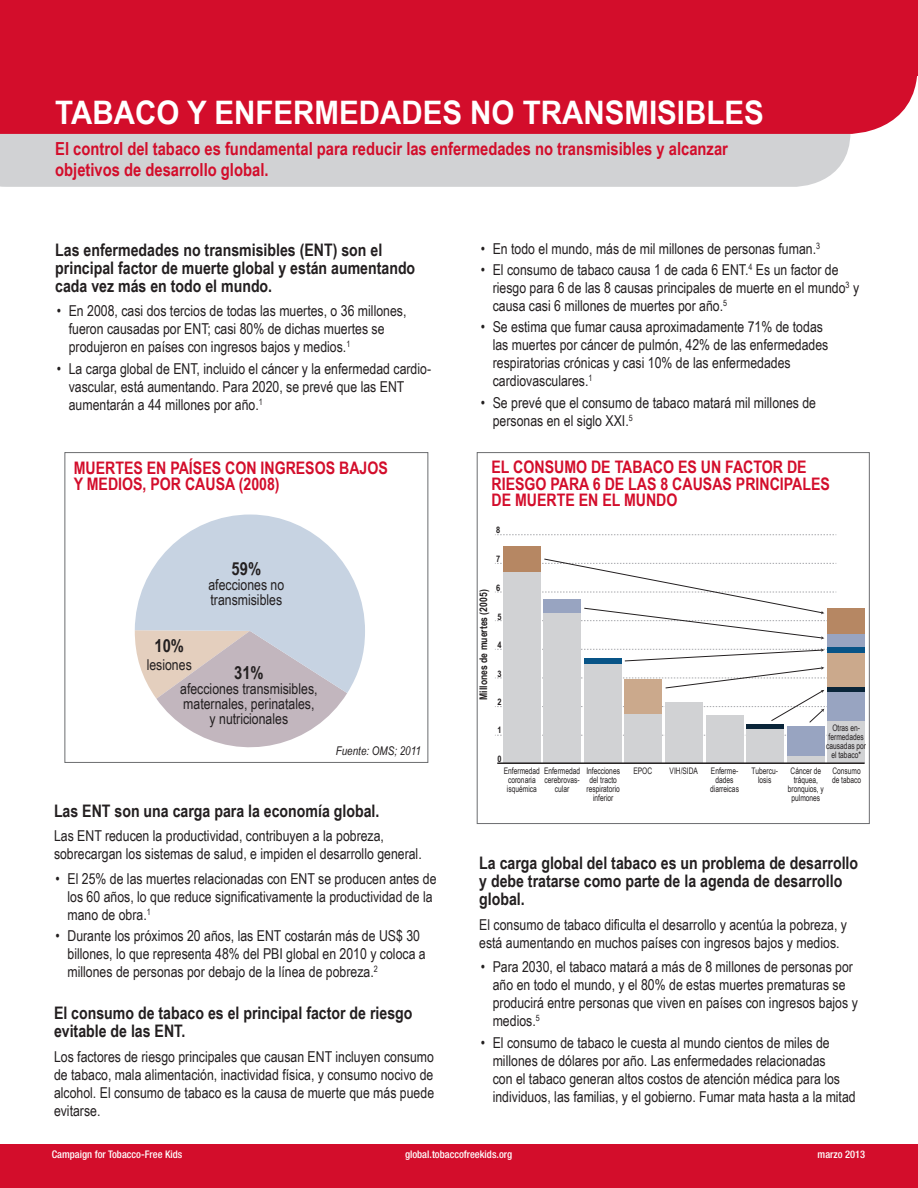
<style>
.page{position:relative;width:918px;height:1188px;background:#fff}
.page>*{position:absolute;margin:0;border:0;box-sizing:border-box;transform-origin:0 0}
.t1{font:700 32.4px "Arial Narrow";color:#fff;scale:1.11 1}
.t2{font:700 18px/21px "Arial Narrow";color:#d30d2b}
.t3{font:700 18px "Arial Narrow";color:#231f20}
.t4{font:700 17.25px/18px "Arial Narrow";color:#231f20}
.t5{font:700 17.25px/16.5px "Arial Narrow";color:#d30d2b}
.t6{font:15px/18px "Arial Narrow";color:#231f20}
.t7{font:italic 12px "Arial Narrow";color:#231f20}
.t8{font:500 condensed 10.5px "Helvetica Neue";color:#fff}
.t9{font:700 10.5px "Arial Narrow";color:#231f20}
.t10{font:9px/9px "Arial Narrow";color:#231f20;text-align:center;scale:.9 1}
.t11{font:700 9px "Arial Narrow";color:#231f20}
</style>
<div class="page">
<div style="left:0;top:1144px;width:918px;height:43px;background:#d30d2b"></div>
<div style="left:0;top:134px;width:851px;height:53px;background:#d1d2d4"></div>
<div style="left:0;top:0;width:917px;height:134px;background:#d30d2b"></div>
<div style="left:836px;top:0;width:82px;height:76px;background:#d30d2b"></div>
<svg style="left:135px;top:514px;width:230px;height:234px"></svg>
<div style="left:65px;top:452px;width:363px;height:311px;border:1px solid #6c6d70"></div>
<svg style="left:495px;top:534px;width:342px;height:1px"></svg>
<svg style="left:495px;top:735px;width:333px;height:1px"></svg>
<svg style="left:495px;top:559px;width:342px;height:81px"></svg>
<svg style="left:495px;top:648px;width:333px;height:75px"></svg>
<div style="left:665px;top:703px;width:38px;height:60px;background:#d1d2d4"></div>
<div style="left:706px;top:716px;width:37px;height:47px;background:#d1d2d4"></div>
<div style="left:828px;top:721px;width:37px;height:42px;background:#d1d2d4"></div>
<div style="left:828px;top:609px;width:37px;height:25px;background:#b68763"></div>
<div style="left:828px;top:634px;width:37px;height:13px;background:#98a4c1"></div>
<div style="left:828px;top:647px;width:37px;height:6px;background:#085487"></div>
<div style="left:828px;top:653px;width:37px;height:35px;background:#cba98c"></div>
<hr style="left:828px;top:688px;width:37px;height:4px;background:#0a2539">
<div style="left:828px;top:692px;width:37px;height:29px;background:#98a4c1"></div>
<div style="left:503px;top:572px;width:37px;height:191px;background:#d1d2d4"></div>
<div style="left:503px;top:547px;width:37px;height:25px;background:#b68763"></div>
<div style="left:544px;top:613px;width:37px;height:150px;background:#d1d2d4"></div>
<div style="left:544px;top:600px;width:37px;height:13px;background:#98a4c1"></div>
<div style="left:584px;top:664px;width:38px;height:99px;background:#d1d2d4"></div>
<div style="left:584px;top:658px;width:38px;height:6px;background:#085487"></div>
<div style="left:625px;top:713px;width:37px;height:50px;background:#d1d2d4"></div>
<div style="left:625px;top:679px;width:37px;height:34px;background:#cba98c"></div>
<div style="left:747px;top:729px;width:37px;height:34px;background:#d1d2d4"></div>
<div style="left:747px;top:724px;width:37px;height:5px;background:#0a2539"></div>
<div style="left:787px;top:755px;width:37px;height:8px;background:#d1d2d4"></div>
<div style="left:787px;top:726px;width:37px;height:29px;background:#98a4c1"></div>
<hr style="left:497px;top:762px;width:368px;height:2px;background:#231f20">
<div style="left:477px;top:452px;width:393px;height:372px;border:1px solid #6c6d70"></div>
<p class="t1" style="left:55px;top:88px;width:640px">TABACO Y ENFERMEDADES NO TRANSMISIBLES</p>
<p class="t2" style="left:55px;top:138px;width:674px">El control del tabaco es fundamental para reducir las enfermedades no transmisibles y alcanzar objetivos de desarrollo global.</p>
<p class="t4" style="left:55px;top:240px;width:362px">Las enfermedades no transmisibles (ENT) son el principal factor de muerte global y están aumentando cada vez más en todo el mundo.</p>
<p class="t6" style="left:69px;top:301px;width:339px;text-indent:-12px">• En 2008, casi dos tercios de todas las muertes, o 36 millones, fueron causadas por ENT; casi 80% de dichas muertes se produjeron en países con ingresos bajos y medios.<sup>1</sup></p>
<p class="t6" style="left:69px;top:359px;width:364px;text-indent:-12px">• La carga global de ENT, incluido el cáncer y la enfermedad cardio&shy;vascular, está aumentando. Para 2020, se prevé que las ENT aumentarán a 44 millones por año.<sup>1</sup></p>
<p class="t5" style="left:74px;top:459px;width:316px">MUERTES EN PAÍSES CON INGRESOS BAJOS<br>Y MEDIOS, POR CAUSA (2008)</p>
<p class="t3" style="left:232px;top:555px;width:31px">59%</p>
<p class="t6" style="left:208px;top:577px;width:77px;line-height:15px">afecciones no transmisibles</p>
<p class="t3" style="left:154px;top:632px;width:31px">10%</p>
<p class="t6" style="left:147px;top:655px;width:47px">lesiones</p>
<p class="t3" style="left:234px;top:660px;width:31px">31%</p>
<p class="t6" style="left:180px;top:681px;width:139px;line-height:15px;text-align:center">afecciones transmisibles, maternales, perinatales, y nutricionales</p>
<p class="t7" style="left:336px;top:742px;width:87px">Fuente: OMS; 2011</p>
<p class="t4" style="left:54px;top:801px;width:327px">Las ENT son una carga para la economía global.</p>
<p class="t6" style="left:54px;top:827px;width:369px">Las ENT reducen la productividad, contribuyen a la pobreza, sobrecargan los sistemas de salud, e impiden el desarrollo general.</p>
<p class="t6" style="left:68px;top:869px;width:371px;text-indent:-12px">• El 25% de las muertes relacionadas con ENT se producen antes de los 60 años, lo que reduce significativamente la productividad de la mano de obra.<sup>1</sup></p>
<p class="t6" style="left:68px;top:927px;width:360px;text-indent:-12px">• Durante los próximos 20 años, las ENT costarán más de US$ 30 billones, lo que representa 48% del PBI global en 2010 y coloca a millones de personas por debajo de la línea de pobreza.<sup>2</sup></p>
<p class="t4" style="left:54px;top:1003px;width:360px">El consumo de tabaco es el principal factor de riesgo evitable de las ENT.</p>
<p class="t6" style="left:54px;top:1047px;width:382px;text-align:justify">Los factores de riesgo principales que causan ENT incluyen consumo de tabaco, mala alimentación, inactividad física, y consumo nocivo de alcohol. El consumo de tabaco es la causa de muerte que más puede evitarse.</p>
<p class="t6" style="left:481px;top:239px;width:341px">• En todo el mundo, más de mil millones de personas fuman.<sup>3</sup></p>
<p class="t6" style="left:493px;top:260px;width:368px;text-indent:-12px">• El consumo de tabaco causa 1 de cada 6 ENT.<sup>4</sup> Es un factor de riesgo para 6 de las 8 causas principales de muerte en el mundo<sup>3</sup> y causa casi 6 millones de muertes por año.<sup>5</sup></p>
<p class="t6" style="left:493px;top:318px;width:337px;text-indent:-12px">• Se estima que fumar causa aproximadamente 71% de todas las muertes por cáncer de pulmón, 42% de las enfermedades respiratorias crónicas y casi 10% de las enfermedades cardiovasculares.<sup>1</sup></p>
<p class="t6" style="left:493px;top:393px;width:325px;text-indent:-12px">• Se prevé que el consumo de tabaco matará mil millones de personas en el siglo XXI.<sup>5</sup></p>
<p class="t5" style="left:492px;top:458px;width:340px">EL CONSUMO DE TABACO ES UN FACTOR DE<br>RIESGO PARA 6 DE LAS 8 CAUSAS PRINCIPALES<br>DE MUERTE EN EL MUNDO</p>
<p class="t11" style="left:496px;top:523px;width:6px">8</p>
<p class="t11" style="left:496px;top:552px;width:6px">7</p>
<p class="t11" style="left:496px;top:581px;width:6px">6</p>
<p class="t9" style="left:475px;top:700px;width:112px;rotate:-90deg">Millones de muertes (2005)</p>
<p class="t11" style="left:497px;top:610px;width:6px">5</p>
<p class="t11" style="left:497px;top:638px;width:6px">4</p>
<p class="t11" style="left:497px;top:667px;width:6px">3</p>
<p class="t11" style="left:497px;top:695px;width:6px">2</p>
<p class="t11" style="left:497px;top:723px;width:6px">1</p>
<p class="t11" style="left:497px;top:752px;width:6px">0</p>
<p class="t10" style="left:826px;top:723px;width:46px">Otras en&shy;fermedades causadas por el tabaco*</p>
<p class="t10" style="left:633px;top:766px;width:22px">EPOC</p>
<p class="t10" style="left:670px;top:766px;width:33px">VIH/SIDA</p>
<p class="t10" style="left:710px;top:766px;width:33px">Enferme&shy;dades diarreicas</p>
<p class="t10" style="left:507px;top:766px;width:83px;text-align:left;text-indent:-3px">Enfermedad Enfermedad coronaria<br>isquémica</p>
<p class="t10" style="left:586px;top:766px;width:39px">Infecciones del tracto respiratorio inferior</p>
<p class="t10" style="left:752px;top:766px;width:31px">Tubercu&shy;losis</p>
<p class="t10" style="left:788px;top:766px;width:42px">Cáncer de tráquea, bronquios, y pulmones</p>
<p class="t10" style="left:832px;top:766px;width:34px;text-align:left">Consumo de tabaco</p>
<p class="t10" style="left:545px;top:775px;width:40px">cerebrovas&shy;cular</p>
<p class="t4" style="left:479px;top:853px;width:380px">La carga global del tabaco es un problema de desarrollo y debe tratarse como parte de la agenda de desarrollo global.</p>
<p class="t6" style="left:479px;top:915px;width:369px">El consumo de tabaco dificulta el desarrollo y acentúa la pobreza, y está aumentando en muchos países con ingresos bajos y medios.</p>
<p class="t6" style="left:493px;top:958px;width:367px;text-indent:-12px">• Para 2030, el tabaco matará a más de 8 millones de personas por año en todo el mundo, y el 80% de estas muertes prematuras se producirá entre personas que viven en países con ingresos bajos y medios.<sup>5</sup></p>
<p class="t6" style="left:493px;top:1033px;width:365px;text-indent:-12px">• El consumo de tabaco le cuesta al mundo cientos de miles de millones de dólares por año. Las enfermedades relacionadas<br>con el tabaco generan altos costos de atención médica para los individuos, las familias, y el gobierno. Fumar mata hasta a la mitad</p>
<p class="t8" style="left:52px;top:1148px;width:132px">Campaign for Tobacco-Free Kids</p>
<p class="t8" style="left:405px;top:1148px;width:109px">global.tobaccofreekids.org</p>
<p class="t8" style="left:818px;top:1148px;width:49px">marzo 2013</p>
</div>
